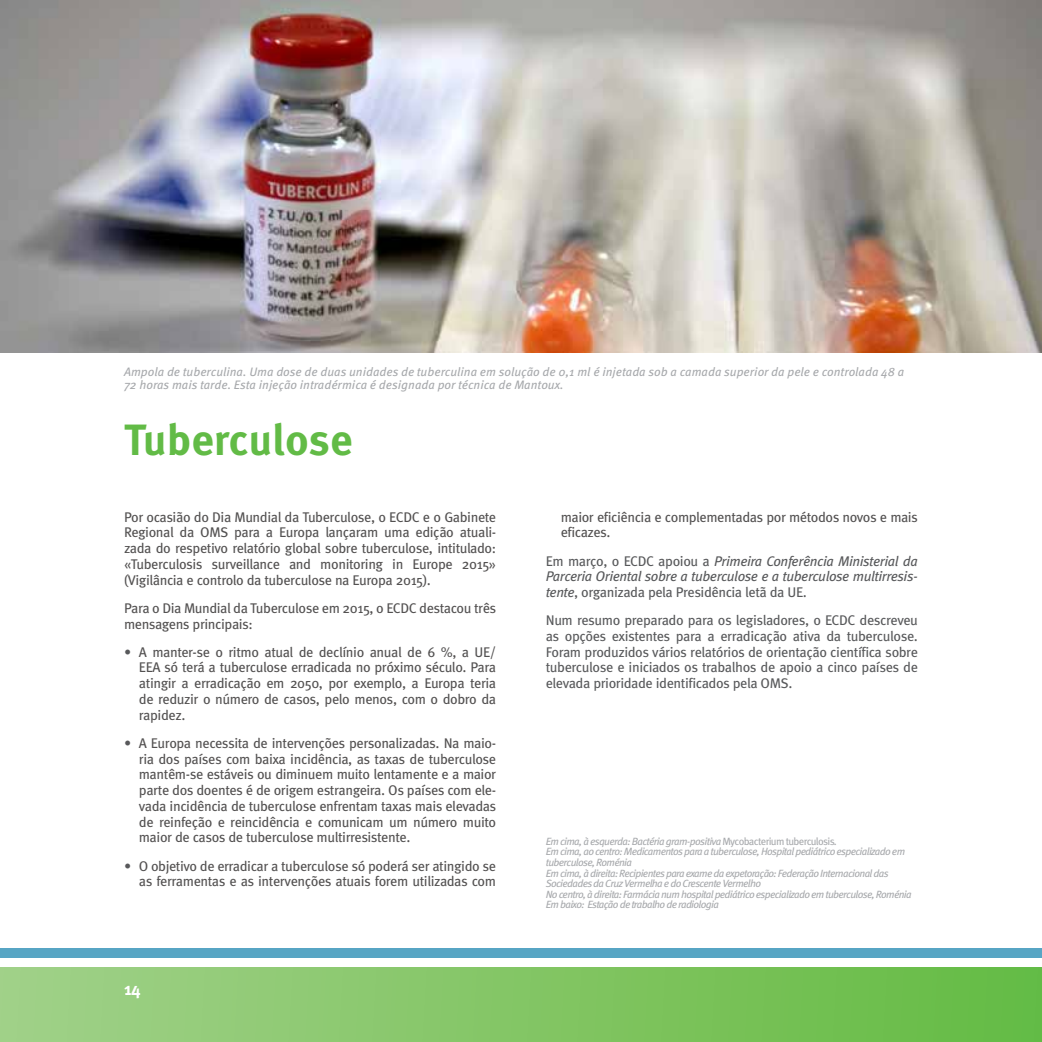
<style>
.page{position:relative;width:1042px;height:1042px;background:#fff}
.page>*{position:absolute;margin:0;border:0;box-sizing:border-box;transform-origin:0 0}
.t1{font:700 43.75px "Meta Pro";letter-spacing:-.005em;color:#62bb46}
.t2{font:700 17.5px "Meta Pro";color:#fff}
.t3{font:14px/15.8px "Meta Pro";letter-spacing:-.03em;color:#535151;text-align:justify}
.t4{font:14px/15.8px "Meta Pro";letter-spacing:-.03em;color:#58595b;text-align:justify}
.t5{font:italic 14px/15.8px "Meta Pro";letter-spacing:-.03em;color:#58595b;text-align:justify}
.t6{font:italic 12.25px/12.2px "Meta Pro";color:#a7a9ac}
.t7{font:italic 10.5px/10.5px "Meta Pro";letter-spacing:-.06em;color:#a7a9ac}
.s1{color:#58595b}
.s2{font-style:normal}
</style>
<div class="page">
<img style="left:0;top:0;width:1042px;height:352px">
<div style="left:0;top:947px;width:1042px;height:10px;background:#57a5c4"></div>
<div style="left:0;top:967px;width:1042px;height:75px;background:linear-gradient(to right,#a1d188,#64bb43)"></div>
<p class="t6" style="left:124px;top:366px;width:782px">Ampola de tuberculina. Uma dose de duas unidades de tuberculina em solução de 0,1 ml é injetada sob a camada superior da pele e controlada 48 a<br>72 horas mais tarde. Esta injeção intradérmica é designada por técnica de Mantoux.</p>
<h1 class="t1" style="left:124px;top:412px;width:230px">Tuberculose</h1>
<p class="t3" style="left:124px;top:509px;width:374px">Por ocasião do Dia Mundial da Tuberculose, o ECDC e o Gabinete Regional da OMS para a Europa lançaram uma edição atuali&shy;zada do respetivo relatório global sobre tuberculose, intitulado: «Tuberculosis surveillance and monitoring in Europe 2015» (Vigilância e controlo da tuberculose na Europa 2015).</p>
<p class="t3" style="left:124px;top:600px;width:374px">Para o Dia Mundial da Tuberculose em 2015, o ECDC destacou três mensagens principais:</p>
<p class="t3" style="left:139px;top:644px;width:359px;text-indent:-15px"><span class="s1">•</span> A manter-se o ritmo atual de declínio anual de 6 %, a UE/ EEA só terá a tuberculose erradicada no próximo século. Para atingir a erradicação em 2050, por exemplo, a Europa teria de reduzir o número de casos, pelo menos, com o dobro da rapidez.</p>
<p class="t3" style="left:139px;top:735px;width:359px;text-indent:-15px"><span class="s1">•</span> A Europa necessita de intervenções personalizadas. Na maio&shy;ria dos países com baixa incidência, as taxas de tuberculose mantêm-se estáveis ou diminuem muito lentamente e a maior parte dos doentes é de origem estrangeira. Os países com ele&shy;vada incidência de tuberculose enfrentam taxas mais elevadas de reinfeção e reincidência e comunicam um número muito maior de casos de tuberculose multirresistente.</p>
<p class="t3" style="left:124px;top:858px;width:374px;text-align:right"><span class="s1">•</span> O objetivo de erradicar a tuberculose só poderá ser atingido se as ferramentas e as intervenções atuais forem utilizadas com</p>
<p class="t2" style="left:124px;top:977px;width:18px">14</p>
<p class="t3" style="left:561px;top:509px;width:359px">maior eficiência e complementadas por métodos novos e mais eficazes.</p>
<p class="t5" style="left:546px;top:553px;width:374px"><span class="s2">Em março, o ECDC apoiou a</span> Primeira Conferência Ministerial da Parceria Oriental sobre a tuberculose e a tuberculose multirresis&shy;tente<span class="s2">, organizada pela Presidência letã da UE.</span></p>
<p class="t4" style="left:546px;top:613px;width:374px">Num resumo preparado para os legisladores, o ECDC descreveu as opções existentes para a erradicação ativa da tuberculose.<br>Foram produzidos vários relatórios de orientação científica sobre tuberculose e iniciados os trabalhos de apoio a cinco países de elevada prioridade identificados pela OMS.</p>
<p class="t7" style="left:546px;top:836px;width:367px">Em cima, à esquerda: Bactéria gram-positiva <span class="s2">Mycobacterium tuberculosis</span>.<br>Em cima, ao centro: Medicamentos para a tuberculose, Hospital pediátrico especializado em tuberculose, Roménia<br>Em cima, à direita: Recipientes para exame da expetoração: Federação Internacional das Sociedades da Cruz Vermelha e do Crescente Vermelho<br>No centro, à direita: Farmácia num hospital pediátrico especializado em tuberculose, Roménia Em baixo: Estação de trabalho de radiologia</p>
</div>
